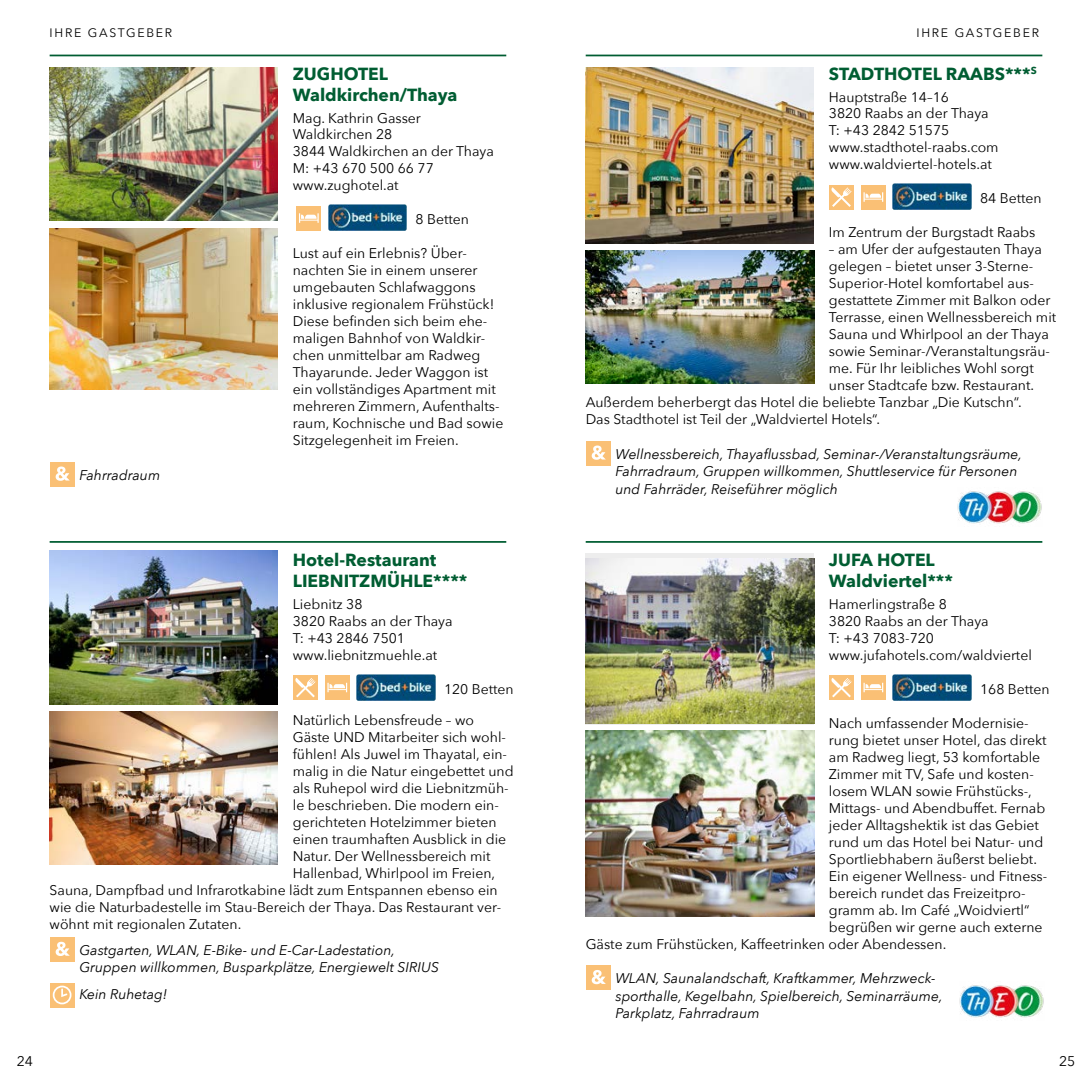
<style>
.page{position:relative;width:1092px;height:1092px;background:#fff}
.page>*{position:absolute;margin:0;border:0;box-sizing:border-box;transform-origin:0 0}
.t1{font:700 17.5px/21px "Avenir Next";color:#005d32}
.t2{font:14px/17px "Avenir Next";color:#000}
.t3{font:italic 14px/17.5px "Avenir Next";color:#000}
.t4{font:12.25px "Avenir Next";letter-spacing:.14em;color:#000}
</style>
<div class="page">
<div style="left:828px;top:184px;width:25px;height:25px;background:#fac075"></div>
<svg style="left:831px;top:187px;width:20px;height:20px"></svg>
<div style="left:860px;top:184px;width:25px;height:25px;background:#fac075"></div>
<svg style="left:863px;top:192px;width:20px;height:10px"></svg>
<img style="left:892px;top:184px;width:79px;height:25px">
<div style="left:585px;top:440px;width:25px;height:25px;background:#fac075"></div>
<svg style="left:591px;top:445px;width:15px;height:15px"></svg>
<div style="left:293px;top:675px;width:25px;height:25px;background:#fac075"></div>
<svg style="left:295px;top:678px;width:20px;height:19px"></svg>
<div style="left:325px;top:675px;width:25px;height:25px;background:#fac075"></div>
<svg style="left:327px;top:682px;width:20px;height:10px"></svg>
<img style="left:357px;top:674px;width:78px;height:26px">
<div style="left:50px;top:936px;width:25px;height:25px;background:#fac075"></div>
<svg style="left:56px;top:941px;width:14px;height:14px"></svg>
<div style="left:50px;top:982px;width:25px;height:25px;background:#fac075"></div>
<div style="left:53px;top:985px;width:18px;height:19px;border:2px solid #fff;border-radius:50%"></div>
<svg style="left:60px;top:987px;width:9px;height:11px"></svg>
<img style="left:586px;top:67px;width:227px;height:176px">
<hr style="left:585px;top:55px;width:457px;height:1px;background:#005d32">
<img style="left:585px;top:251px;width:229px;height:132px">
<img style="left:50px;top:551px;width:228px;height:153px">
<hr style="left:50px;top:541px;width:456px;height:1px;background:#005d32">
<img style="left:50px;top:711px;width:228px;height:153px">
<div style="left:296px;top:205px;width:25px;height:25px;background:#fac075"></div>
<svg style="left:299px;top:213px;width:20px;height:10px"></svg>
<img style="left:328px;top:205px;width:78px;height:25px">
<div style="left:50px;top:461px;width:25px;height:25px;background:#fac075"></div>
<svg style="left:56px;top:466px;width:14px;height:15px"></svg>
<img style="left:50px;top:67px;width:228px;height:154px">
<hr style="left:50px;top:55px;width:456px;height:1px;background:#005d32">
<img style="left:50px;top:228px;width:228px;height:161px">
<img style="left:957px;top:491px;width:85px;height:33px">
<div style="left:828px;top:675px;width:25px;height:25px;background:#fac075"></div>
<svg style="left:831px;top:678px;width:20px;height:19px"></svg>
<div style="left:860px;top:675px;width:25px;height:25px;background:#fac075"></div>
<svg style="left:863px;top:682px;width:20px;height:10px"></svg>
<img style="left:892px;top:674px;width:79px;height:26px">
<div style="left:585px;top:965px;width:25px;height:25px;background:#fac075"></div>
<svg style="left:591px;top:970px;width:15px;height:14px"></svg>
<div style="left:585px;top:553px;width:229px;height:171px;background:#ededed"></div>
<img style="left:585px;top:558px;width:229px;height:165px">
<hr style="left:585px;top:541px;width:457px;height:1px;background:#005d32">
<img style="left:585px;top:730px;width:229px;height:186px">
<img style="left:959px;top:985px;width:85px;height:33px">
<p class="t4" style="left:50px;top:22px;width:124px">IHRE GASTGEBER</p>
<p class="t4" style="left:916px;top:22px;width:124px">IHRE GASTGEBER</p>
<p class="t1" style="left:293px;top:63px;width:166px">ZUGHOTEL<br>Waldkirchen/Thaya</p>
<p class="t2" style="left:293px;top:108px;width:202px">Mag. Kathrin Gasser<br>Waldkirchen 28<br>3844 Waldkirchen an der Thaya<br>M: +43 670 500 66 77 www.zughotel.at</p>
<p class="t2" style="left:415px;top:210px;width:55px">8 Betten</p>
<p class="t2" style="left:293px;top:244px;width:212px">Lust auf ein Erlebnis? Über&shy;nachten Sie in einem unserer umgebauten Schlafwaggons inklusive regionalem Frühstück!<br>Diese befinden sich beim ehe&shy;maligen Bahnhof von Waldkir&shy;chen unmittelbar am Radweg<br>Thayarunde. Jeder Waggon ist ein vollständiges Apartment mit mehreren Zimmern, Aufenthalts&shy;raum, Kochnische und Bad sowie<br>Sitzgelegenheit im Freien.</p>
<p class="t3" style="left:79px;top:465px;width:82px">Fahrradraum</p>
<p class="t1" style="left:828px;top:63px;width:209px">STADTHOTEL RAABS***<sup>S</sup></p>
<p class="t2" style="left:828px;top:87px;width:171px">Hauptstraße 14–16<br>3820 Raabs an der Thaya<br>T: +43 2842 51575 www.stadthotel-raabs.com www.waldviertel-hotels.at</p>
<p class="t2" style="left:979px;top:189px;width:63px">84 Betten</p>
<p class="t2" style="left:828px;top:223px;width:208px">Im Zentrum der Burgstadt Raabs</p>
<p class="t2" style="left:828px;top:240px;width:214px">– am Ufer der aufgestauten Thaya</p>
<p class="t2" style="left:828px;top:257px;width:206px">gelegen – bietet unser 3-Sterne-</p>
<p class="t2" style="left:828px;top:274px;width:206px">Superior-Hotel komfortabel aus-</p>
<p class="t2" style="left:828px;top:291px;width:223px">gestattete Zimmer mit Balkon oder</p>
<p class="t2" style="left:828px;top:308px;width:229px">Terrasse, einen Wellnessbereich mit</p>
<p class="t2" style="left:828px;top:325px;width:221px">Sauna und Whirlpool an der Thaya</p>
<p class="t2" style="left:828px;top:342px;width:222px">sowie Seminar-/Veranstaltungsräu-</p>
<p class="t2" style="left:828px;top:359px;width:206px">me. Für Ihr leibliches Wohl sorgt</p>
<p class="t2" style="left:828px;top:376px;width:207px">unser Stadtcafe bzw. Restaurant.</p>
<p class="t2" style="left:585px;top:393px;width:437px">Außerdem beherbergt das Hotel die beliebte Tanzbar „Die Kutschn“.</p>
<p class="t2" style="left:585px;top:410px;width:296px">Das Stadthotel ist Teil der „Waldviertel Hotels“.</p>
<p class="t3" style="left:615px;top:444px;width:408px">Wellnessbereich, Thayaflussbad, Seminar-/Veranstaltungsräume,<br>Fahrradraum, Gruppen willkommen, Shuttleservice für Personen und Fahrräder, Reiseführer möglich</p>
<p class="t1" style="left:293px;top:549px;width:176px">Hotel-Restaurant<br>LIEBNITZMÜHLE****</p>
<p class="t2" style="left:293px;top:595px;width:161px">Liebnitz 38<br>3820 Raabs an der Thaya<br>T: +43 2846 7501 www.liebnitzmuehle.at</p>
<p class="t2" style="left:444px;top:680px;width:71px">120 Betten</p>
<p class="t2" style="left:293px;top:710px;width:183px">Natürlich Lebensfreude – wo</p>
<p class="t2" style="left:293px;top:727px;width:215px">Gäste UND Mitarbeiter sich wohl-</p>
<p class="t2" style="left:293px;top:744px;width:216px">fühlen! Als Juwel im Thayatal, ein-</p>
<p class="t2" style="left:293px;top:761px;width:222px">malig in die Natur eingebettet und</p>
<p class="t2" style="left:293px;top:778px;width:217px">als Ruhepol wird die Liebnitzmüh-</p>
<p class="t2" style="left:293px;top:795px;width:207px">le beschrieben. Die modern ein-</p>
<p class="t2" style="left:293px;top:812px;width:205px">gerichteten Hotelzimmer bieten</p>
<p class="t2" style="left:293px;top:829px;width:215px">einen traumhaften Ausblick in die</p>
<p class="t2" style="left:293px;top:846px;width:199px">Natur. Der Wellnessbereich mit</p>
<p class="t2" style="left:293px;top:863px;width:204px">Hallenbad, Whirlpool im Freien,</p>
<p class="t2" style="left:50px;top:880px;width:449px">Sauna, Dampfbad und Infrarotkabine lädt zum Entspannen ebenso ein</p>
<p class="t2" style="left:50px;top:897px;width:453px">wie die Naturbadestelle im Stau-Bereich der Thaya. Das Restaurant ver-</p>
<p class="t2" style="left:50px;top:914px;width:193px">wöhnt mit regionalen Zutaten.</p>
<p class="t3" style="left:79px;top:940px;width:361px">Gastgarten, WLAN, E-Bike- und E-Car-Ladestation,<br>Gruppen willkommen, Busparkplätze, Energiewelt SIRIUS</p>
<p class="t3" style="left:79px;top:984px;width:89px">Kein Ruhetag!</p>
<p class="t1" style="left:828px;top:549px;width:126px">JUFA HOTEL<br>Waldviertel***</p>
<p class="t2" style="left:828px;top:595px;width:204px">Hamerlingstraße 8<br>3820 Raabs an der Thaya<br>T: +43 7083-720 www.jufahotels.com/waldviertel</p>
<p class="t2" style="left:979px;top:680px;width:71px">168 Betten</p>
<p class="t2" style="left:828px;top:713px;width:201px">Nach umfassender Modernisie-</p>
<p class="t2" style="left:828px;top:730px;width:219px">rung bietet unser Hotel, das direkt</p>
<p class="t2" style="left:828px;top:747px;width:213px">am Radweg liegt, 53 komfortable</p>
<p class="t2" style="left:828px;top:764px;width:206px">Zimmer mit TV, Safe und kosten-</p>
<p class="t2" style="left:828px;top:781px;width:204px">losem WLAN sowie Frühstücks-,</p>
<p class="t2" style="left:828px;top:798px;width:218px">Mittags- und Abendbuffet. Fernab</p>
<p class="t2" style="left:828px;top:815px;width:211px">jeder Alltagshektik ist das Gebiet</p>
<p class="t2" style="left:828px;top:832px;width:216px">rund um das Hotel bei Natur- und</p>
<p class="t2" style="left:828px;top:849px;width:209px">Sportliebhabern äußerst beliebt.</p>
<p class="t2" style="left:828px;top:866px;width:220px">Ein eigener Wellness- und Fitness-</p>
<p class="t2" style="left:828px;top:883px;width:198px">bereich rundet das Freizeitpro-</p>
<p class="t2" style="left:828px;top:900px;width:202px">gramm ab. Im Café „Woidviertl“</p>
<p class="t2" style="left:828px;top:917px;width:215px">begrüßen wir gerne auch externe</p>
<p class="t2" style="left:585px;top:934px;width:362px">Gäste zum Frühstücken, Kaffeetrinken oder Abendessen.</p>
<p class="t3" style="left:615px;top:968px;width:328px">WLAN, Saunalandschaft, Kraftkammer, Mehrzweck&shy;sporthalle, Kegelbahn, Spielbereich, Seminarräume,<br>Parkplatz, Fahrradraum</p>
<p class="t2" style="left:17px;top:1052px;width:18px">24</p>
<p class="t2" style="left:1058px;top:1052px;width:18px">25</p>
</div>
